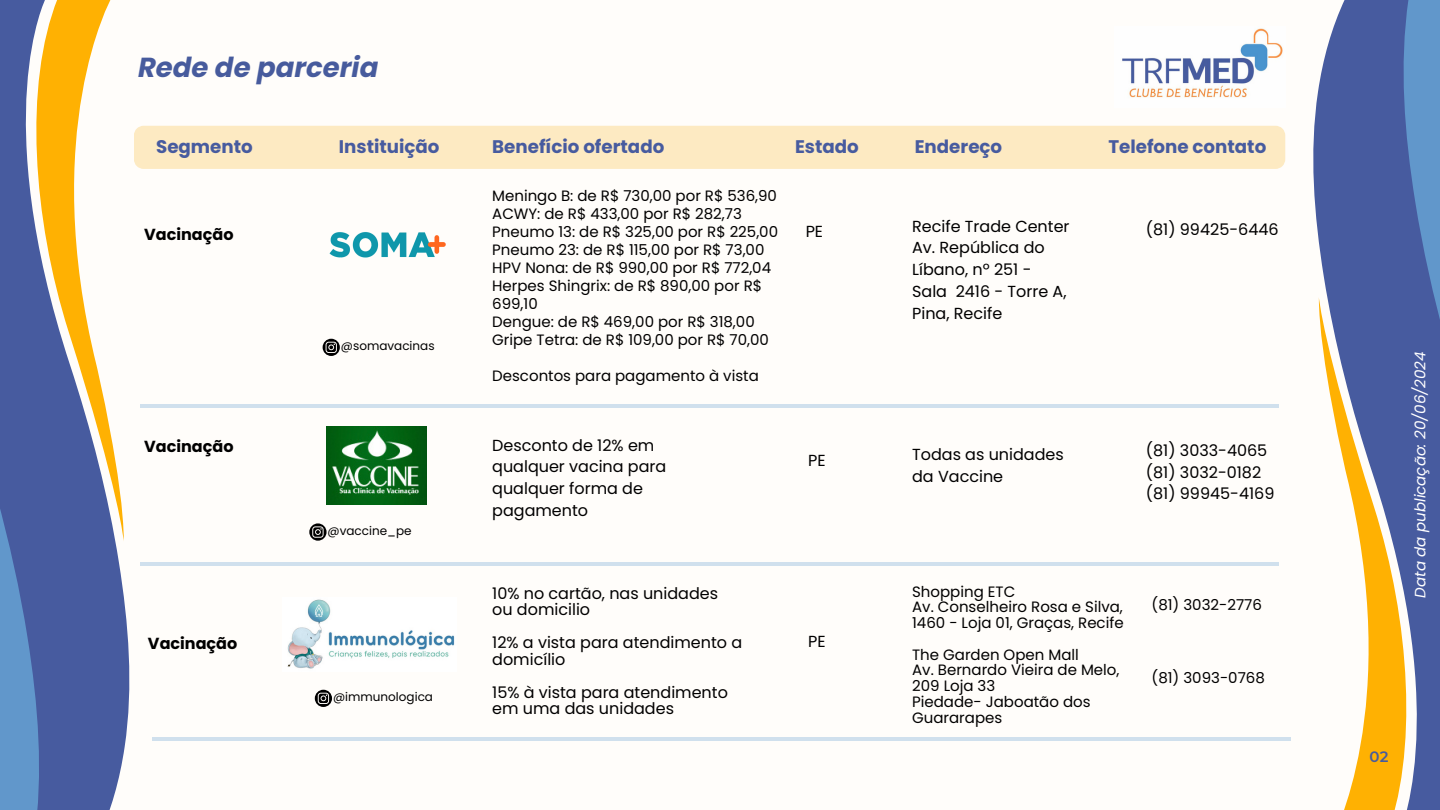
<style>
.page{position:relative;width:1440px;height:810px;background:#fffdfa}
.page>*{position:absolute;margin:0;border:0;box-sizing:border-box;transform-origin:0 0}
.t1{font:italic 700 27.5px "Poppins";color:#475b9d}
.t2{font:700 18.2px "Poppins";color:#475b9f}
.t3{font:16px/21.8px "Poppins";color:#000}
.t4{font:700 16px "Poppins";color:#000}
.t5{font:15px/18px "Poppins";color:#000}
.t6{font:italic 15px "Poppins";color:#fff}
.t7{font:600 15px "Montserrat";color:#475b9d}
.t8{font:12px "Poppins";color:#000}
</style>
<div class="page">
<div style="left:134px;top:126px;width:1151px;height:43px;background:#fdeac2"></div>
<img style="left:1122px;top:28px;width:161px;height:70px">
<svg style="left:0;top:0;width:130px;height:810px;background:#5f70aa"></svg>
<svg style="left:0;top:496px;width:44px;height:314px;background:#5780ba"></svg>
<svg style="left:23px;top:0;width:101px;height:542px"></svg>
<svg style="left:1313px;top:0;width:127px;height:810px;fill:#475b9f"></svg>
<svg style="left:1399px;top:0;width:41px;height:343px;background:#5780ba"></svg>
<svg style="left:1319px;top:297px;width:100px;height:513px"></svg>
<hr style="left:140px;top:562px;width:1139px;height:4px;background:#d0e0ed">
<hr style="left:152px;top:737px;width:1139px;height:4px;background:#d0e0ed">
<img style="left:329px;top:232px;width:117px;height:26px">
<img style="left:326px;top:426px;width:101px;height:79px">
<img style="left:287px;top:599px;width:168px;height:70px">
<hr style="left:140px;top:405px;width:1139px;height:3px;background:#d0e0ed">
<svg style="left:323px;top:339px;width:17px;height:17px"></svg>
<svg style="left:315px;top:690px;width:17px;height:17px"></svg>
<svg style="left:309px;top:523px;width:18px;height:18px"></svg>
<h5 class="t1" style="left:138px;top:48px;width:242px">Rede de parceria</h5>
<h1 class="t2" style="left:156px;top:134px;width:98px">Segmento</h1>
<p class="t2" style="left:339px;top:134px;width:102px">Instituição</p>
<p class="t2" style="left:492px;top:134px;width:174px">Benefício ofertado</p>
<h5 class="t2" style="left:795px;top:134px;width:65px">Estado</h5>
<h2 class="t2" style="left:915px;top:134px;width:89px">Endereço</h2>
<p class="t2" style="left:1108px;top:134px;width:159px">Telefone contato</p>
<h2 class="t4" style="left:144px;top:223px;width:91px">Vacinação</h2>
<h2 class="t4" style="left:144px;top:436px;width:91px">Vacinação</h2>
<h5 class="t8" style="left:341px;top:338px;width:95px">@somavacinas</h5>
<h5 class="t8" style="left:328px;top:522px;width:85px">@vaccine_pe</h5>
<h3 class="t5" style="left:492px;top:186px;width:287px">Meningo B: de R$ 730,00 por R$ 536,90<br>ACWY: de R$ 433,00 por R$ 282,73<br>Pneumo 13: de R$ 325,00 por R$ 225,00<br>Pneumo 23: de R$ 115,00 por R$ 73,00<br>HPV Nona: de R$ 990,00 por R$ 772,04<br>Herpes Shingrix: de R$ 890,00 por R$<br>699,10<br>Dengue: de R$ 469,00 por R$ 318,00<br>Gripe Tetra: de R$ 109,00 por R$ 70,00</h3>
<h4 class="t5" style="left:492px;top:366px;width:268px">Descontos para pagamento à vista</h4>
<h2 class="t3" style="left:806px;top:221px;width:19px">PE</h2>
<p class="t3" style="left:912px;top:215px;width:159px">Recife Trade Center<br>Av. República do<br>Líbano, nº 251 -<br>Sala 2416 - Torre A,<br>Pina, Recife</p>
<p class="t3" style="left:1146px;top:219px;width:134px">(81) 99425-6446</p>
<h5 class="t3" style="left:492px;top:434px;width:176px">Desconto de 12% em qualquer vacina para qualquer forma de pagamento</h5>
<h5 class="t3" style="left:912px;top:444px;width:153px">Todas as unidades da Vaccine</h5>
<h5 class="t3" style="left:1146px;top:439px;width:130px">(81) 3033-4065 (81) 3032-0182 (81) 99945-4169</h5>
<h2 class="t3" style="left:808px;top:450px;width:19px">PE</h2>
<p class="t3" style="left:492px;top:585px;width:227px;line-height:16.5px">10% no cartão, nas unidades ou domicilio</p>
<h5 class="t3" style="left:492px;top:635px;width:251px;line-height:16.5px">12% a vista para atendimento a domicílio</h5>
<h4 class="t3" style="left:492px;top:684px;width:237px;line-height:16.5px">15% à vista para atendimento em uma das unidades</h4>
<p class="t4" style="left:148px;top:632px;width:91px">Vacinação</p>
<h5 class="t3" style="left:808px;top:630px;width:19px">PE</h5>
<h5 class="t8" style="left:333px;top:689px;width:101px">@immunologica</h5>
<h5 class="t5" style="left:912px;top:584px;width:213px;line-height:15.8px">Shopping ETC<br>Av. Conselheiro Rosa e Silva,<br>1460 - Loja 01, Graças, Recife</h5>
<h5 class="t5" style="left:912px;top:647px;width:209px;line-height:15.8px">The Garden Open Mall<br>Av. Bernardo Vieira de Melo,<br>209 Loja 33<br>Piedade- Jaboatão dos<br>Guararapes</h5>
<h3 class="t5" style="left:1152px;top:596px;width:112px">(81) 3032-2776</h3>
<p class="t5" style="left:1152px;top:669px;width:115px">(81) 3093-0768</p>
<p class="t6" style="left:1410px;top:598px;width:247px;rotate:-90deg">Data da publicação: 20/06/2024</p>
<h5 class="t7" style="left:1369px;top:747px;width:21px">02</h5>
</div>
